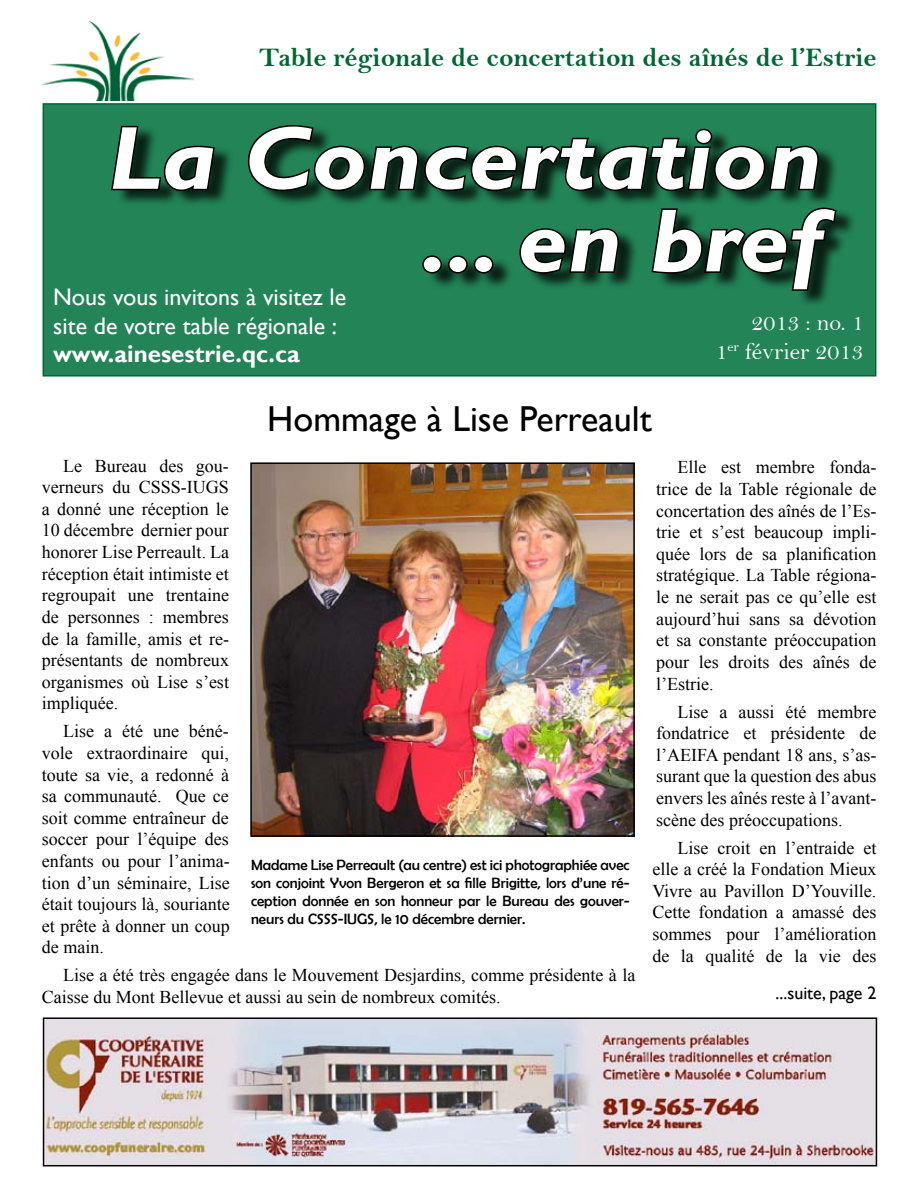
<style>
.page{position:relative;width:919px;height:1187px;background:#fff}
.page>*{position:absolute;margin:0;border:0;box-sizing:border-box;transform-origin:0 0}
.t1{font:italic 700 90px/82.5px "Gill Sans";color:#fff;text-align:right;scale:1.1 1}
.t2{font:36px "Gill Sans";color:#000}
.t3{font:27px "Bell MT Bold";color:#016633}
.t4{font:24px/28.8px "Gill Sans";color:#fff}
.t5{font:24px/28.8px "Bell";color:#fff;text-align:right}
.t6{font:700 24px "Gill Sans";color:#fff}
.t7{font:18px/21.6px "Times New Roman";color:#000;text-align:justify}
.t8{font:18px "Gill Sans";color:#000}
.t9{font:15px/18px "Berlin Sans FB";color:#000;text-align:justify}
</style>
<div class="page">
<div style="left:43px;top:103px;width:833px;height:273px;background:#228457;border:2px solid #016633"></div>
<img style="left:43px;top:21px;width:151px;height:80px">
<div style="left:115px;top:125px;width:741px;height:182px;background:#000;opacity:.75"></div>
<svg style="left:111px;top:125px;width:105px;height:67px"></svg>
<svg style="left:246px;top:125px;width:574px;height:67px"></svg>
<svg style="left:420px;top:253px;width:75px;height:22px"></svg>
<svg style="left:518px;top:227px;width:102px;height:48px"></svg>
<svg style="left:649px;top:206px;width:189px;height:86px"></svg>
<img style="left:46px;top:1020px;width:828px;height:143px">
<div style="left:43px;top:1017px;width:834px;height:149px;border:2px solid #000"></div>
<img style="left:253px;top:465px;width:378px;height:368px">
<div style="left:250px;top:462px;width:384px;height:374px;border:2px solid #000"></div>
<h3 class="t3" style="left:259px;top:41px;width:618px">Table régionale de concertation des aînés de l’Estrie</h3>
<h1 class="t1" style="left:109px;top:120px;width:650px">La Concertation ... en bref</h1>
<h3 class="t4" style="left:53px;top:283px;width:294px">Nous vous invitons à visitez le site de votre table régionale :</h3>
<h3 class="t6" style="left:53px;top:340px;width:248px">www.ainesestrie.qc.ca</h3>
<h3 class="t5" style="left:715px;top:307px;width:150px">2013 : no. 1<br>1<sup>er</sup> février 2013</h3>
<h2 class="t2" style="left:267px;top:398px;width:386px">Hommage à Lise Perreault</h2>
<p class="t7" style="left:42px;top:454px;width:189px;text-indent:21px">Le Bureau des gou&shy;verneurs du CSSS-IUGS a donné une réception le 10 décembre dernier pour honorer Lise Perreault. La réception était intimiste et regroupait une trentaine de personnes : membres de la famille, amis et re&shy;présentants de nombreux organismes où Lise s’est impliquée.</p>
<p class="t7" style="left:42px;top:720px;width:189px;text-indent:21px">Lise a été une béné&shy;vole extraordinaire qui, toute sa vie, a redonné à sa communauté. Que ce soit comme entraîneur de soccer pour l’équipe des enfants ou pour l’anima&shy;tion d’un séminaire, Lise était toujours là, souriante et prête à donner un coup de main.</p>
<p class="t7" style="left:42px;top:964px;width:595px;text-indent:21px">Lise a été très engagée dans le Mouvement Desjardins, comme présidente à la<br>Caisse du Mont Bellevue et aussi au sein de nombreux comités.</p>
<p class="t9" style="left:251px;top:856px;width:380px">Madame Lise Perreault (au centre) est ici photographiée avec son conjoint Yvon Bergeron et sa fille Brigitte, lors d’une ré&shy;ception donnée en son honneur par le Bureau des gouver&shy;neurs du CSSS-IUGS, le 10 décembre dernier.</p>
<p class="t7" style="left:656px;top:456px;width:222px;text-indent:21px">Elle est membre fonda&shy;trice de la Table régionale de concertation des aînés de l’Es&shy;trie et s’est beaucoup impli&shy;quée lors de sa planification stratégique. La Table régiona&shy;le ne serait pas ce qu’elle est aujourd’hui sans sa dévotion et sa constante préoccupation pour les droits des aînés de l’Estrie.</p>
<p class="t7" style="left:656px;top:700px;width:222px;text-indent:21px">Lise a aussi été membre fondatrice et présidente de l’AEIFA pendant 18 ans, s’as&shy;surant que la question des abus envers les aînés reste à l’avant&shy;scène des préoccupations.</p>
<p class="t7" style="left:652px;top:836px;width:225px;text-indent:25px">Lise croit en l’entraide et elle a créé la Fondation Mieux Vivre au Pavillon D’Youville.<br>Cette fondation a amassé des sommes pour l’amélioration de la qualité de la vie des</p>
<p class="t8" style="left:775px;top:982px;width:102px">...suite, page 2</p>
</div>
